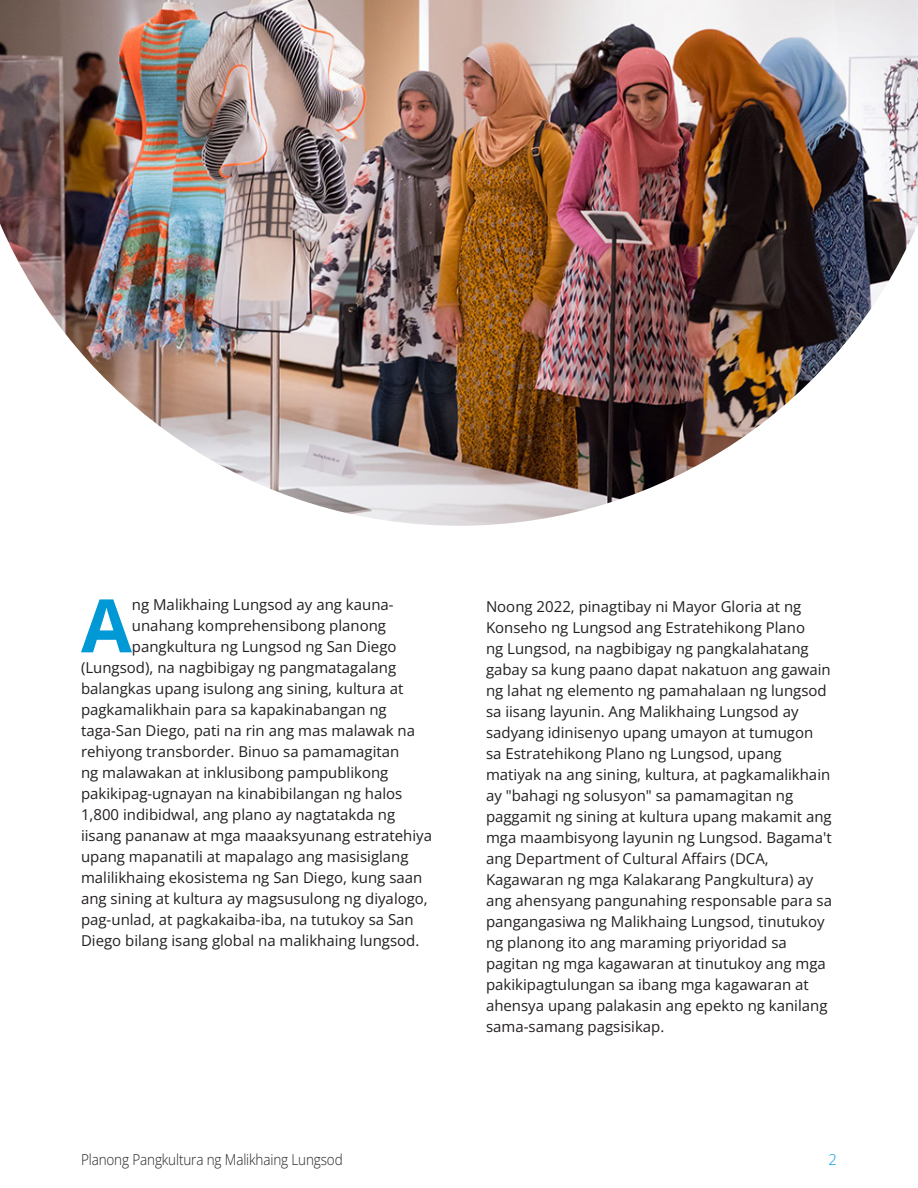
<style>
.page{position:relative;width:918px;height:1188px;background:#fff}
.page>*{position:absolute;margin:0;border:0;box-sizing:border-box;transform-origin:0 0}
.Body_Copy{font:700 73.8px "Open Sans";color:#0099d6}
.Body_Copy-2{font:15px/21px "Open Sans";color:#231f20}
.t1{font:300 15px "Open Sans";letter-spacing:-.01em;color:#231f20;scale:.9 1}
.t2{font:300 15px "Open Sans";color:#0099d6}
</style>
<div class="page">
<img style="left:0;top:0;width:918px;height:526px">
<p class="Body_Copy" style="left:81px;top:575px;width:52px">A</p>
<p class="Body_Copy-2" style="left:132px;top:594px;width:263px">ng Malikhaing Lungsod ay ang kauna-</p>
<p class="Body_Copy-2" style="left:132px;top:615px;width:256px">unahang komprehensibong planong</p>
<p class="Body_Copy-2" style="left:132px;top:636px;width:266px">pangkultura ng Lungsod ng San Diego</p>
<p class="Body_Copy-2" style="left:81px;top:657px;width:317px">(Lungsod), na nagbibigay ng pangmatagalang</p>
<p class="Body_Copy-2" style="left:81px;top:678px;width:324px">balangkas upang isulong ang sining, kultura at</p>
<p class="Body_Copy-2" style="left:81px;top:699px;width:307px">pagkamalikhain para sa kapakinabangan ng</p>
<p class="Body_Copy-2" style="left:81px;top:720px;width:336px">taga-San Diego, pati na rin ang mas malawak na</p>
<p class="Body_Copy-2" style="left:81px;top:741px;width:320px">rehiyong transborder. Binuo sa pamamagitan</p>
<p class="Body_Copy-2" style="left:81px;top:762px;width:309px">ng malawakan at inklusibong pampublikong</p>
<p class="Body_Copy-2" style="left:81px;top:783px;width:323px">pakikipag-ugnayan na kinabibilangan ng halos</p>
<p class="Body_Copy-2" style="left:81px;top:804px;width:316px">1,800 indibidwal, ang plano ay nagtatakda ng</p>
<p class="Body_Copy-2" style="left:81px;top:825px;width:353px">iisang pananaw at mga maaaksyunang estratehiya</p>
<p class="Body_Copy-2" style="left:81px;top:846px;width:329px">upang mapanatili at mapalago ang masisiglang</p>
<p class="Body_Copy-2" style="left:81px;top:867px;width:343px">malilikhaing ekosistema ng San Diego, kung saan</p>
<p class="Body_Copy-2" style="left:81px;top:888px;width:348px">ang sining at kultura ay magsusulong ng diyalogo,</p>
<p class="Body_Copy-2" style="left:81px;top:909px;width:334px">pag-unlad, at pagkakaiba-iba, na tutukoy sa San</p>
<p class="Body_Copy-2" style="left:81px;top:930px;width:340px">Diego bilang isang global na malikhaing lungsod.</p>
<p class="Body_Copy-2" style="left:486px;top:596px;width:348px">Noong 2022, pinagtibay ni Mayor Gloria at ng Konseho ng Lungsod ang Estratehikong Plano<br>ng Lungsod, na nagbibigay ng pangkalahatang gabay sa kung paano dapat nakatuon ang gawain ng lahat ng elemento ng pamahalaan ng lungsod sa iisang layunin. Ang Malikhaing Lungsod ay sadyang idinisenyo upang umayon at tumugon sa Estratehikong Plano ng Lungsod, upang matiyak na ang sining, kultura, at pagkamalikhain ay "bahagi ng solusyon" sa pamamagitan ng paggamit ng sining at kultura upang makamit ang mga maambisyong layunin ng Lungsod. Bagama't ang Department of Cultural Affairs (DCA, Kagawaran ng mga Kalakarang Pangkultura) ay ang ahensyang pangunahing responsable para sa pangangasiwa ng Malikhaing Lungsod, tinutukoy ng planong ito ang maraming priyoridad sa pagitan ng mga kagawaran at tinutukoy ang mga pakikipagtulungan sa ibang mga kagawaran at ahensya upang palakasin ang epekto ng kanilang sama-samang pagsisikap.</p>
<p class="t1" style="left:81px;top:1149px;width:292px">Planong Pangkultura ng Malikhaing Lungsod</p>
<p class="t2" style="left:828px;top:1149px;width:10px">2</p>
</div>
